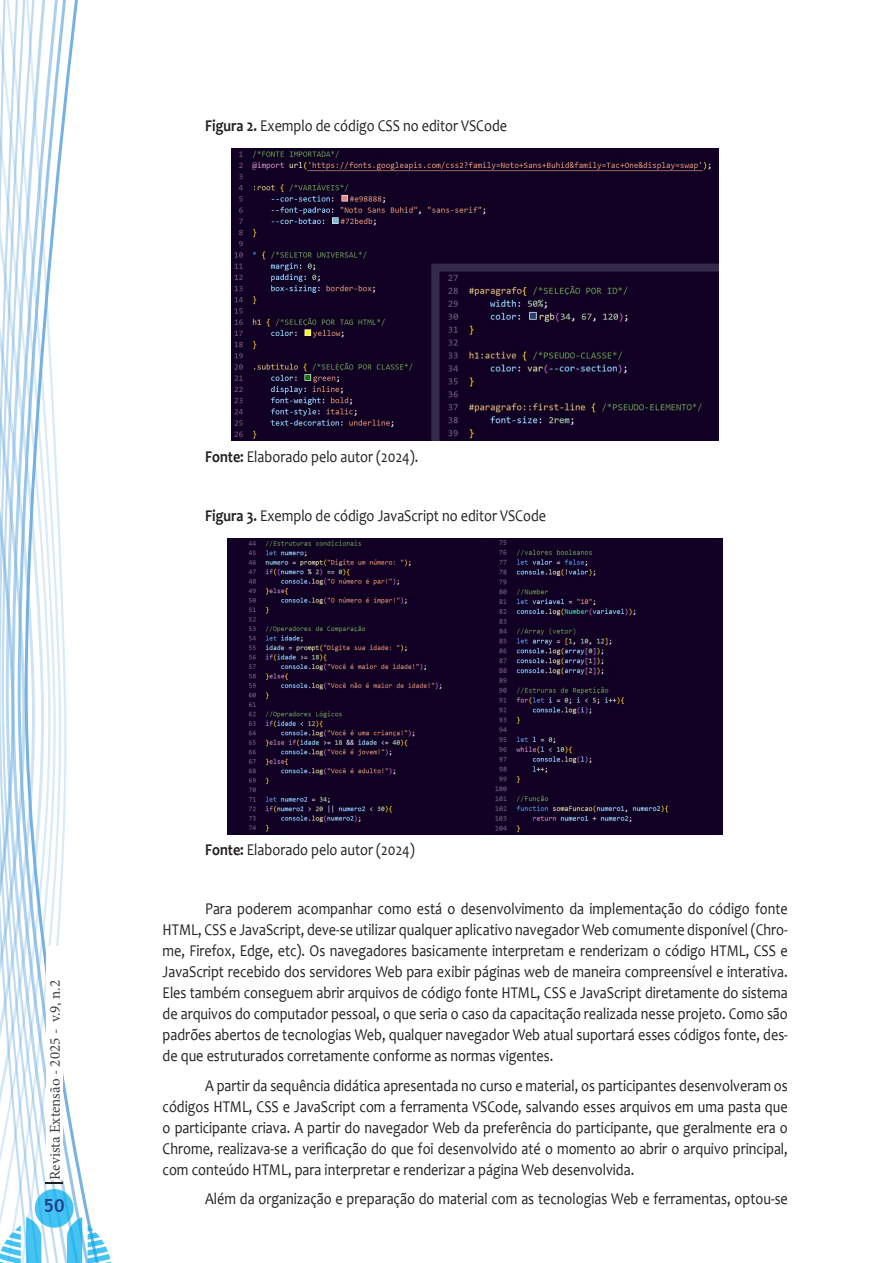
<style>
.page{position:relative;width:893px;height:1263px;background:#fff}
.page>*{position:absolute;margin:0;border:0;box-sizing:border-box;transform-origin:0 0}
.t1{font:700 18px "Trebuchet MS";color:#253f8e}
.Texto{font:16.5px/21px "Candara";color:#231f20;text-align:justify;scale:.86 1}
.t2{font:15px "Minion Pro";color:#3e3e3f}
.s1{font-weight:700}
</style>
<div class="page">
<svg style="left:0;top:0;width:82px;height:1263px"></svg>
<svg style="left:88px;top:1225px;width:23px;height:38px"></svg>
<img style="left:232px;top:149px;width:487px;height:292px">
<img style="left:228px;top:538px;width:495px;height:296px">
<p class="Texto" style="left:205px;top:115px;width:353px"><span class="s1">Figura 2.</span> Exemplo de código CSS no editor VSCode</p>
<p class="Texto" style="left:205px;top:446px;width:249px"><span class="s1">Fonte:</span> Elaborado pelo autor (2024).</p>
<p class="Texto" style="left:205px;top:505px;width:398px"><span class="s1">Figura 3.</span> Exemplo de código JavaScript no editor VSCode</p>
<p class="t2" style="left:45px;top:1180px;width:201px;rotate:-90deg">Revista Extensão - 2025 - v.9, n.2</p>
<p class="t1" style="left:44px;top:1194px;width:23px">50</p>
<p class="Texto" style="left:205px;top:839px;width:245px"><span class="s1">Fonte:</span> Elaborado pelo autor (2024)</p>
<p class="Texto" style="left:163px;top:898px;width:728px;text-indent:43px">Para poderem acompanhar como está o desenvolvimento da implementação do código fonte HTML, CSS e JavaScript, deve-se utilizar qualquer aplicativo navegador Web comumente disponível (Chro&shy;me, Firefox, Edge, etc). Os navegadores basicamente interpretam e renderizam o código HTML, CSS e JavaScript recebido dos servidores Web para exibir páginas web de maneira compreensível e interativa.<br>Eles também conseguem abrir arquivos de código fonte HTML, CSS e JavaScript diretamente do sistema de arquivos do computador pessoal, o que seria o caso da capacitação realizada nesse projeto. Como são padrões abertos de tecnologias Web, qualquer navegador Web atual suportará esses códigos fonte, des&shy;de que estruturados corretamente conforme as normas vigentes.</p>
<p class="Texto" style="left:163px;top:1074px;width:728px;text-indent:43px">A partir da sequência didática apresentada no curso e material, os participantes desenvolveram os códigos HTML, CSS e JavaScript com a ferramenta VSCode, salvando esses arquivos em uma pasta que o participante criava. A partir do navegador Web da preferência do participante, que geralmente era o Chrome, realizava-se a verificação do que foi desenvolvido até o momento ao abrir o arquivo principal, com conteúdo HTML, para interpretar e renderizar a página Web desenvolvida.</p>
<p class="Texto" style="left:205px;top:1188px;width:679px">Além da organização e preparação do material com as tecnologias Web e ferramentas, optou-se</p>
</div>
